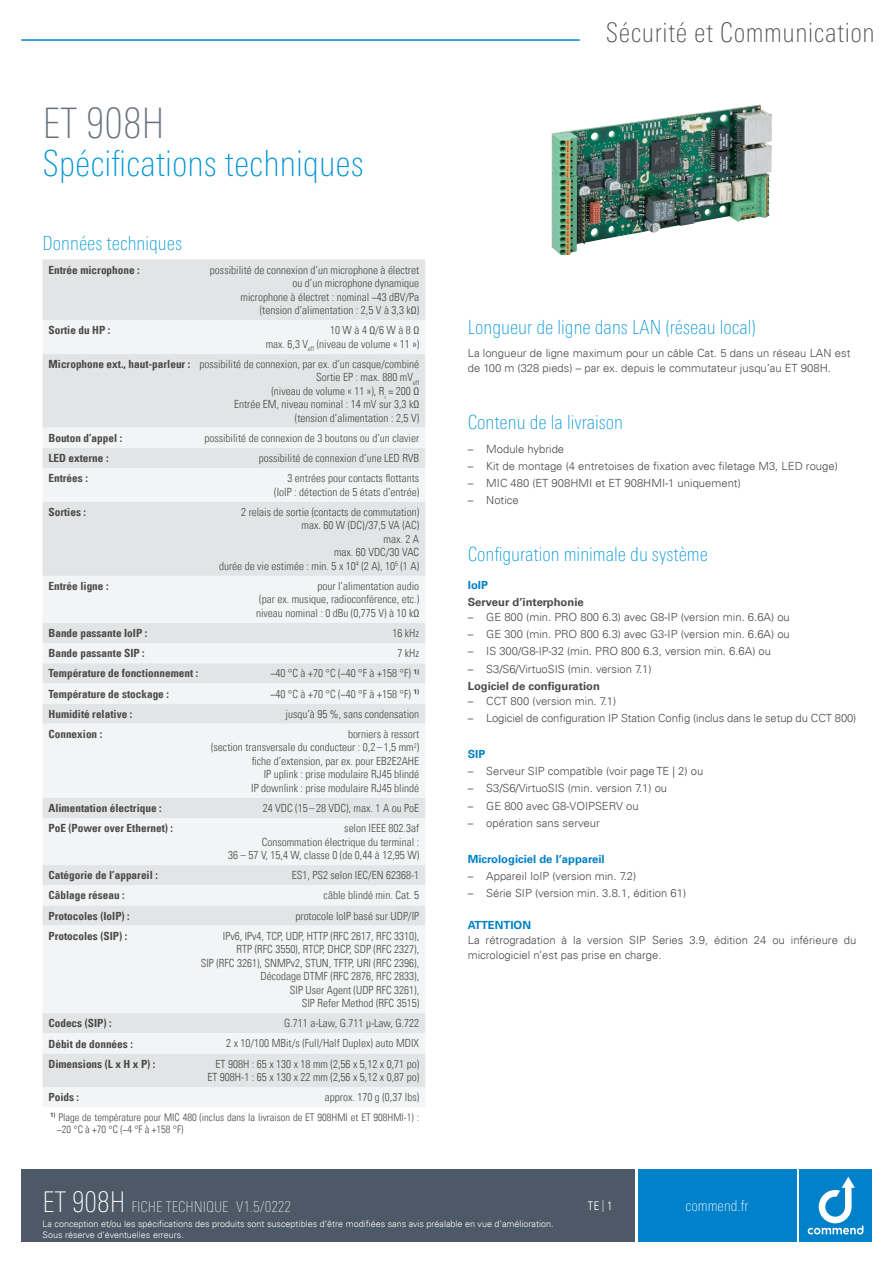
<style>
.page{position:relative;width:893px;height:1263px;background:#fff}
.page>*{position:absolute;margin:0;border:0;box-sizing:border-box;transform-origin:0 0}
.t1{font:100 condensed 42px "Univers Next Pro";color:#66717f}
.t2{font:100 condensed 36px "Univers Next Pro";color:#0095d6}
.t3{font:100 condensed 27px "Univers Next Pro";letter-spacing:.02em;color:#4a4a49}
.t4{font:100 condensed 19.5px "Univers Next Pro";color:#0095d6}
.t5{font:100 condensed 15px "Univers Next Pro";color:#e0e4e7}
.t6{font:100 condensed 15px "Univers Next Pro";color:#fff}
.t7{font:12px "Univers Com 47 Light Cond";color:#fff}
.t8{font:11.25px/13.5px "Univers Com 47 Light Cond";color:#4a4a49;text-align:right}
.t9{font:300 11.25px/15px "Univers Com 45";color:#4a4a49}
.t10{font:11.25px "Univers Com 67 Bold Cond";color:#4a4a49}
.t11{font:700 11.25px "Univers Com 65";color:#4a4a49}
.t12{font:700 11.25px "Univers Com 65";color:#0081c5}
.t13{font:10.5px/12px "Univers Com 47 Light Cond";color:#4a4a49}
.t14{font:300 9px/10.8px "Univers Com 45";color:#fff}
.s1{font-family:"Univers Com 67 Bold Cond"}
.s2{font-size:28.5px;color:#fff}
.s3{color:#e0e4e7}
</style>
<div class="page">
<img style="left:551px;top:104px;width:209px;height:151px">
<hr style="left:21px;top:39px;width:559px;height:2px;background:#0086ce">
<div style="left:799px;top:1169px;width:73px;height:73px;background:#0081c9"></div>
<svg style="left:808px;top:1177px;width:55px;height:57px"></svg>
<div style="left:21px;top:1169px;width:614px;height:73px;background:#4d5966"></div>
<div style="left:638px;top:1169px;width:158px;height:73px;background:#0081c9"></div>
<div style="left:43px;top:259px;width:382px;height:61px;background:#e2e4e5"></div>
<svg style="left:43px;top:320px;width:382px;height:787px;fill:#f2f4f5"></svg>
<h1 class="t1" style="left:43px;top:99px;width:124px">ET 908H</h1>
<h2 class="t2" style="left:43px;top:143px;width:323px">Spécifications techniques</h2>
<h3 class="t4" style="left:43px;top:232px;width:141px">Données techniques</h3>
<p class="t10" style="left:49px;top:263px;width:93px">Entrée microphone :</p>
<p class="t8" style="left:210px;top:263px;width:211px">possibilité de connexion d’un microphone à électret ou d’un microphone dynamique<br>microphone à électret : nominal −43 dBV/Pa (tension d’alimentation : 2,5 V à 3,3 kΩ)</p>
<p class="t10" style="left:49px;top:323px;width:63px">Sortie du HP :</p>
<p class="t8" style="left:266px;top:323px;width:155px">10 W à 4 Ω/6 W à 8 Ω<br>max. 6,3 V<sub>eff</sub> (niveau de volume « 11 »)</p>
<p class="t8" style="left:49px;top:357px;width:372px"><span class="s1">Microphone ext., haut-parleur :</span> possibilité de connexion, par ex. d’un casque/combiné Sortie EP : max. 880 mV<sub>eff<br></sub>(niveau de volume « 11 »), R<sub>i</sub> = 200 Ω<br>Entrée EM, niveau nominal : 14 mV sur 3,3 kΩ<br>(tension d’alimentation : 2,5 V)</p>
<p class="t10" style="left:49px;top:431px;width:75px">Bouton d’appel :</p>
<p class="t8" style="left:204px;top:431px;width:216px">possibilité de connexion de 3 boutons ou d’un clavier</p>
<p class="t10" style="left:49px;top:451px;width:61px">LED externe :</p>
<p class="t8" style="left:259px;top:451px;width:162px">possibilité de connexion d’une LED RVB</p>
<p class="t10" style="left:49px;top:471px;width:41px">Entrées :</p>
<p class="t8" style="left:274px;top:471px;width:146px">3 entrées pour contacts flottants (IoIP : détection de 5 états d’entrée)</p>
<p class="t10" style="left:49px;top:505px;width:39px">Sorties :</p>
<p class="t8" style="left:219px;top:505px;width:202px">2 relais de sortie (contacts de commutation) max. 60 W (DC)/37,5 VA (AC)<br>max. 2 A<br>max. 60 VDC/30 VAC<br>durée de vie estimée : min. 5 x 10<sup>4</sup> (2 A), 10<sup>5</sup> (1 A)</p>
<p class="t10" style="left:49px;top:579px;width:62px">Entrée ligne :</p>
<p class="t8" style="left:256px;top:579px;width:165px;text-align:justify;text-indent:61px">pour l’alimentation audio (par ex. musique, radioconférence, etc.) niveau nominal : 0 dBu (0,775 V) à 10 kΩ</p>
<p class="t10" style="left:49px;top:626px;width:100px">Bande passante IoIP :</p>
<p class="t8" style="left:392px;top:626px;width:28px">16 kHz</p>
<p class="t10" style="left:49px;top:646px;width:98px">Bande passante SIP :</p>
<p class="t8" style="left:397px;top:646px;width:23px">7 kHz</p>
<p class="t10" style="left:49px;top:666px;width:151px">Température de fonctionnement :</p>
<p class="t8" style="left:270px;top:667px;width:150px">−40 °C à +70 °C (−40 °F à +158 °F) <sup>1)</sup></p>
<p class="t10" style="left:49px;top:687px;width:122px">Température de stockage :</p>
<p class="t8" style="left:270px;top:687px;width:150px">−40 °C à +70 °C (−40 °F à +158 °F) <sup>1)</sup></p>
<p class="t10" style="left:49px;top:707px;width:85px">Humidité relative :</p>
<p class="t8" style="left:286px;top:707px;width:135px">jusqu’à 95 %, sans condensation</p>
<p class="t10" style="left:49px;top:727px;width:55px">Connexion :</p>
<p class="t8" style="left:211px;top:727px;width:210px">borniers à ressort<br>(section transversale du conducteur : 0,2–1,5 mm<sup>2</sup>) fiche d’extension, par ex. pour EB2E2AHE<br>IP uplink : prise modulaire RJ45 blindé<br>IP downlink : prise modulaire RJ45 blindé</p>
<p class="t10" style="left:49px;top:801px;width:115px">Alimentation électrique :</p>
<p class="t8" style="left:263px;top:801px;width:158px">24 VDC (15 – 28 VDC), max. 1 A ou PoE</p>
<p class="t10" style="left:49px;top:821px;width:126px">PoE (Power over Ethernet) :</p>
<p class="t8" style="left:228px;top:821px;width:193px">selon IEEE 802.3af<br>Consommation électrique du terminal :<br>36 – 57 V, 15,4 W, classe 0 (de 0,44 à 12,95 W)</p>
<p class="t10" style="left:49px;top:868px;width:111px">Catégorie de l’appareil :</p>
<p class="t8" style="left:292px;top:868px;width:129px">ES1, PS2 selon IEC/EN 62368-1</p>
<p class="t10" style="left:49px;top:888px;width:78px">Câblage réseau :</p>
<p class="t8" style="left:324px;top:889px;width:97px">câble blindé min. Cat. 5</p>
<p class="t10" style="left:49px;top:909px;width:83px">Protocoles (IoIP) :</p>
<p class="t8" style="left:296px;top:909px;width:125px">protocole IoIP basé sur UDP/IP</p>
<p class="t10" style="left:49px;top:929px;width:80px">Protocoles (SIP) :</p>
<p class="t8" style="left:201px;top:929px;width:220px">IPv6, IPv4, TCP, UDP, HTTP (RFC 2617, RFC 3310),<br>RTP (RFC 3550), RTCP, DHCP, SDP (RFC 2327),<br>SIP (RFC 3261), SNMPv2, STUN, TFTP, URI (RFC 2396), Décodage DTMF (RFC 2876, RFC 2833),<br>SIP User Agent (UDP RFC 3261),<br>SIP Refer Method (RFC 3515)</p>
<p class="t10" style="left:49px;top:1016px;width:65px">Codecs (SIP) :</p>
<p class="t8" style="left:284px;top:1016px;width:137px">G.711 a-Law, G.711 μ-Law, G.722</p>
<p class="t10" style="left:49px;top:1036px;width:86px">Débit de données :</p>
<p class="t8" style="left:226px;top:1037px;width:195px">2 x 10/100 MBit/s (Full/Half Duplex) auto MDIX</p>
<p class="t10" style="left:49px;top:1057px;width:108px">Dimensions (L x H x P) :</p>
<p class="t8" style="left:207px;top:1057px;width:213px">ET 908H : 65 x 130 x 18 mm (2,56 x 5,12 x 0,71 po)<br>ET 908H-1 : 65 x 130 x 22 mm (2,56 x 5,12 x 0,87 po)</p>
<p class="t10" style="left:49px;top:1090px;width:32px">Poids :</p>
<p class="t8" style="left:325px;top:1090px;width:96px">approx. 170 g (0,37 lbs)</p>
<p class="t13" style="left:57px;top:1111px;width:363px;text-indent:-7px"><sup>1)</sup> Plage de température pour MIC 480 (inclus dans la livraison de ET 908HMI et ET 908HMI-1) : −20 °C à +70 °C (−4 °F à +158 °F)</p>
<h3 class="t3" style="left:606px;top:17px;width:270px">Sécurité et Communication</h3>
<h3 class="t4" style="left:468px;top:316px;width:290px">Longueur de ligne dans LAN (réseau local)</h3>
<p class="t9" style="left:468px;top:346px;width:384px">La longueur de ligne maximum pour un câble Cat. 5 dans un réseau LAN est de 100 m (328 pieds) – par ex. depuis le commutateur jusqu’au ET 908H.</p>
<h3 class="t4" style="left:468px;top:411px;width:157px">Contenu de la livraison</h3>
<p class="t9" style="left:468px;top:441px;width:98px">– Module hybride</p>
<p class="t9" style="left:468px;top:458px;width:372px">– Kit de montage (4 entretoises de fixation avec filetage M3, LED rouge)</p>
<p class="t9" style="left:468px;top:475px;width:275px">– MIC 480 (ET 908HMI et ET 908HMI-1 uniquement)</p>
<p class="t9" style="left:468px;top:493px;width:53px">– Notice</p>
<h3 class="t4" style="left:468px;top:543px;width:242px">Configuration minimale du système</h3>
<p class="t12" style="left:468px;top:578px;width:22px">IoIP</p>
<p class="t11" style="left:468px;top:595px;width:118px">Serveur d’interphonie</p>
<p class="t9" style="left:468px;top:610px;width:324px">– GE 800 (min. PRO 800 6.3) avec G8-IP (version min. 6.6A) ou</p>
<p class="t9" style="left:468px;top:627px;width:324px">– GE 300 (min. PRO 800 6.3) avec G3-IP (version min. 6.6A) ou</p>
<p class="t9" style="left:468px;top:644px;width:305px">– IS 300/G8-IP-32 (min. PRO 800 6.3, version min. 6.6A) ou</p>
<p class="t9" style="left:468px;top:661px;width:185px">– S3/S6/VirtuoSIS (min. version 7.1)</p>
<p class="t11" style="left:468px;top:679px;width:134px">Logiciel de configuration</p>
<p class="t9" style="left:468px;top:693px;width:150px">– CCT 800 (version min. 7.1)</p>
<p class="t9" style="left:468px;top:710px;width:390px">– Logiciel de configuration IP Station Config (inclus dans le setup du CCT 800)</p>
<p class="t12" style="left:468px;top:747px;width:19px">SIP</p>
<p class="t9" style="left:468px;top:764px;width:237px">– Serveur SIP compatible (voir page TE | 2) ou</p>
<p class="t9" style="left:468px;top:781px;width:201px">– S3/S6/VirtuoSIS (min. version 7.1) ou</p>
<p class="t9" style="left:468px;top:798px;width:172px">– GE 800 avec G8-VOIPSERV ou</p>
<p class="t9" style="left:468px;top:815px;width:134px">– opération sans serveur</p>
<p class="t12" style="left:468px;top:852px;width:139px">Micrologiciel de l’appareil</p>
<p class="t9" style="left:468px;top:869px;width:170px">– Appareil IoIP (version min. 7.2)</p>
<p class="t9" style="left:468px;top:886px;width:220px">– Série SIP (version min. 3.8.1, édition 61)</p>
<p class="t12" style="left:468px;top:919px;width:65px">ATTENTION</p>
<p class="t9" style="left:468px;top:933px;width:390px">La rétrogradation à la version SIP Series 3.9, édition 24 ou inférieure du micrologiciel n’est pas prise en charge.</p>
<h3 class="t5" style="left:43px;top:1198px;width:250px"><span class="s2">ET 908H</span> FICHE TECHNIQUE V1.5/0222</h3>
<p class="t7" style="left:588px;top:1198px;width:26px">TE <span class="s3">|</span> 1</p>
<h3 class="t6" style="left:685px;top:1197px;width:65px">commend.fr</h3>
<h3 class="t6" style="left:678px;top:1197px;width:79px">commend.com</h3>
<p class="t14" style="left:43px;top:1218px;width:513px">La conception et/ou les spécifications des produits sont susceptibles d’être modifiées sans avis préalable en vue d’amélioration.<br>Sous réserve d’éventuelles erreurs.</p>
</div>
